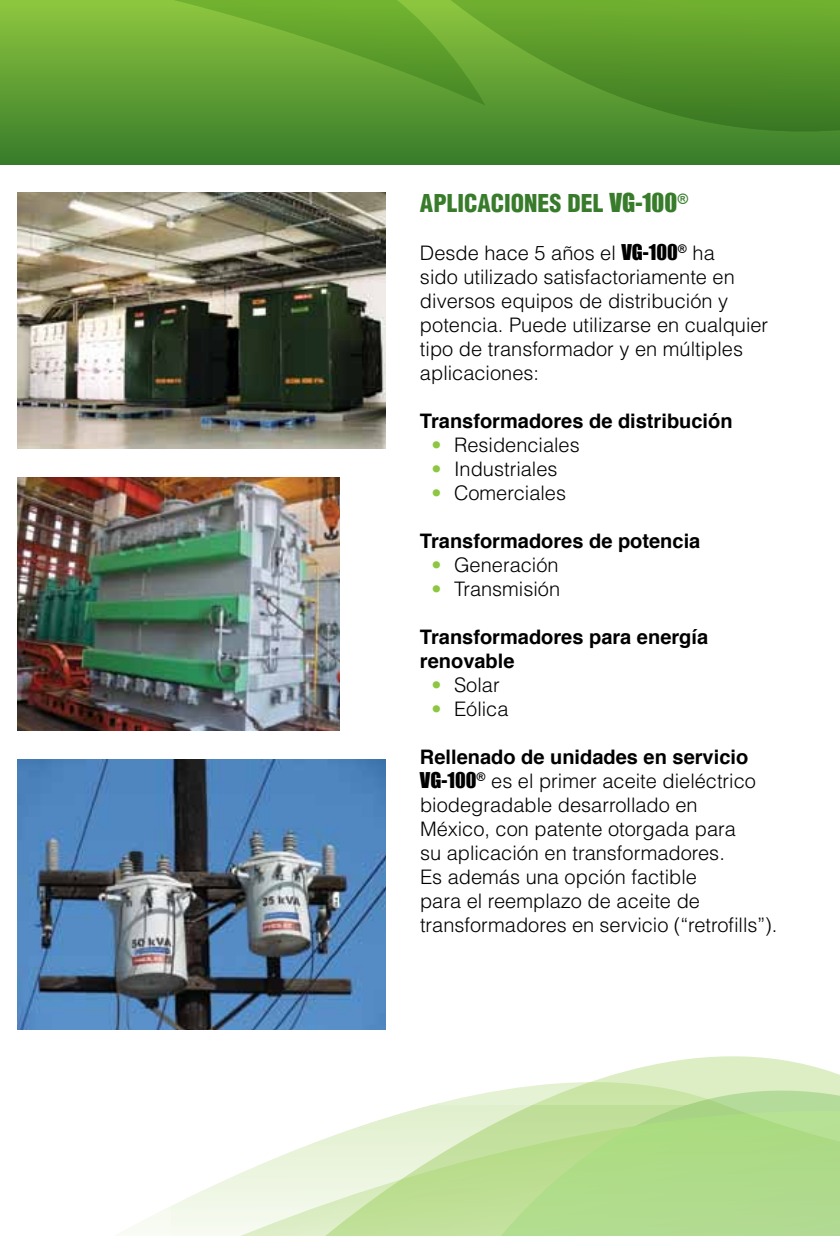
<style>
.page{position:relative;width:840px;height:1236px;background:#fff}
.page>*{position:absolute;margin:0;border:0;box-sizing:border-box;transform-origin:0 0}
.t1{font:900 condensed 24px "Helvetica";color:#387c2b}
.t2{font:300 20px/24px "Helvetica";color:#000}
.t3{font:700 20px/24px "Helvetica";color:#000}
.s1{font-family:"Impact";font-weight:400;font-stretch:normal}
.s2{font-family:"Impact";font-weight:400}
.s3{color:#8dc63f}
.s4{font-weight:700}
</style>
<div class="page">
<svg style="left:0;top:106px;width:365px;height:58px;background:#43852d"></svg>
<svg style="left:0;top:106px;width:218px;height:39px;background:#4c8d2f"></svg>
<svg style="left:365px;top:106px;width:9px;height:59px"></svg>
<svg style="left:374px;top:0;width:465px;height:165px;background:#52922c"></svg>
<svg style="left:0;top:0;width:485px;height:106px;background:#6daa35"></svg>
<svg style="left:121px;top:1206px;width:50px;height:27px"></svg>
<svg style="left:428px;top:1056px;width:411px;height:50px"></svg>
<svg style="left:171px;top:1106px;width:668px;height:130px;background:#cbe6af"></svg>
<img style="left:17px;top:759px;width:369px;height:271px">
<img style="left:17px;top:193px;width:369px;height:255px">
<img style="left:17px;top:477px;width:322px;height:253px">
<p class="t1" style="left:420px;top:188px;width:270px">APLICACIONES DEL <span class="s1">VG-100</span><sup>®</sup></p>
<p class="t2" style="left:420px;top:240px;width:349px">Desde hace 5 años el <span class="s2">VG-100</span><sup>®</sup> ha<br>sido utilizado satisfactoriamente en diversos equipos de distribución y potencia. Puede utilizarse en cualquier tipo de transformador y en múltiples aplicaciones:</p>
<p class="t3" style="left:420px;top:409px;width:314px">Transformadores de distribución</p>
<p class="t2" style="left:431px;top:432px;width:150px"><span class="s3">•</span> Residenciales</p>
<p class="t2" style="left:431px;top:456px;width:128px"><span class="s3">•</span> Industriales</p>
<p class="t2" style="left:431px;top:480px;width:136px"><span class="s3">•</span> Comerciales</p>
<p class="t3" style="left:420px;top:529px;width:282px">Transformadores de potencia</p>
<p class="t2" style="left:431px;top:552px;width:129px"><span class="s3">•</span> Generación</p>
<p class="t2" style="left:431px;top:576px;width:130px"><span class="s3">•</span> Transmisión</p>
<p class="t3" style="left:420px;top:625px;width:289px">Transformadores para energía renovable</p>
<p class="t2" style="left:431px;top:672px;width:70px"><span class="s3">•</span> Solar</p>
<p class="t2" style="left:431px;top:696px;width:79px"><span class="s3">•</span> Eólica</p>
<p class="t2" style="left:420px;top:744px;width:359px"><span class="s4">Rellenado de unidades en servicio </span><span class="s2">VG-100</span><sup>®</sup> es el primer aceite dieléctrico biodegradable desarrollado en<br>México, con patente otorgada para<br>su aplicación en transformadores.<br>Es además una opción factible<br>para el reemplazo de aceite de transformadores en servicio (“retrofills”).</p>
</div>
